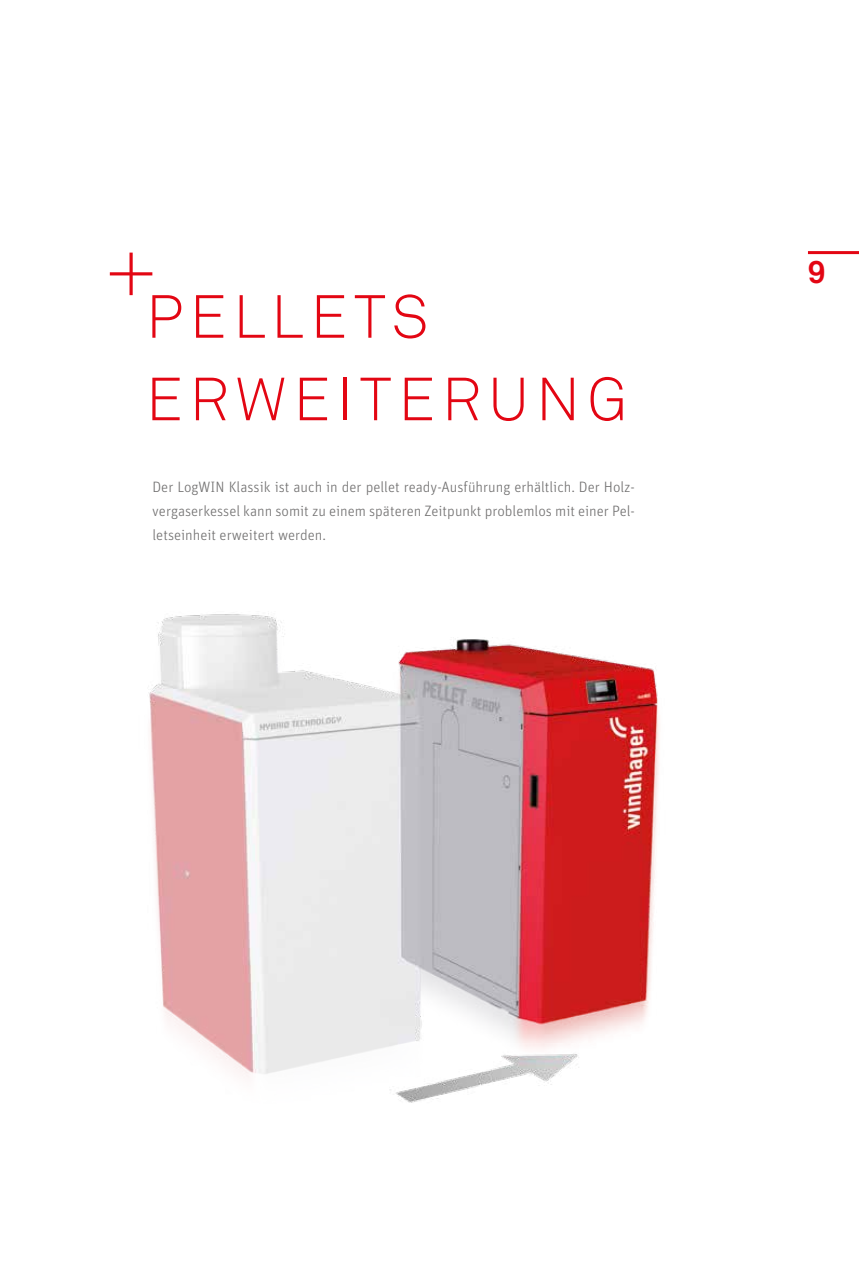
<style>
.page{position:relative;width:859px;height:1263px;background:#fff}
.page>*{position:absolute;margin:0;border:0;box-sizing:border-box;transform-origin:0 0}
.t1{font:300 60px/82.5px "Akkurat Pro";letter-spacing:.11em;color:#e30613}
.t2{font:700 31.5px "Akkurat Pro";color:#e30613}
.t3{font:300 15px/24px "Unit OT";color:#706f6f;text-align:justify}
</style>
<div class="page">
<svg style="left:110px;top:253px;width:42px;height:42px"></svg>
<img style="left:149px;top:614px;width:510px;height:489px">
<hr style="left:808px;top:251px;width:51px;height:3px;background:#e30613">
<h1 class="t1" style="left:146px;top:275px;width:483px">PELLETS<br>ERWEITERUNG</h1>
<p class="t3" style="left:152px;top:474px;width:484px">Der LogWIN Klassik ist auch in der pellet ready-Ausführung erhältlich. Der Holz&shy;vergaserkessel kann somit zu einem späteren Zeitpunkt problemlos mit einer Pel&shy;letseinheit erweitert werden.</p>
<h2 class="t2" style="left:808px;top:253px;width:19px">9</h2>
</div>
